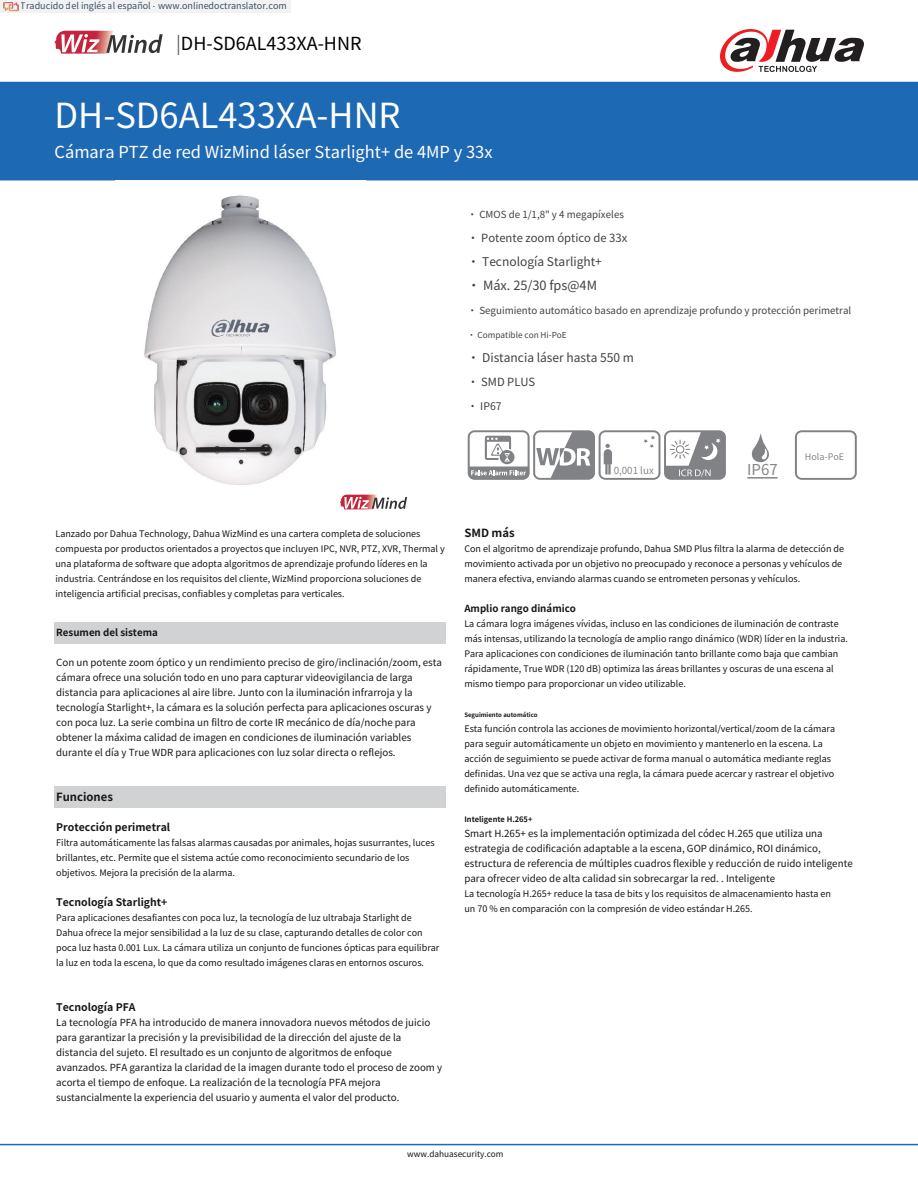
<style>
.page{position:relative;width:918px;height:1188px;background:#fff}
.page>*{position:absolute;margin:0;border:0;box-sizing:border-box;transform-origin:0 0}
.t1{font:34.5px "Noto Sans CJ Ksc";color:#fff}
.t2{font:18px "Noto Sans CJ Ksc";color:#030000}
.t3{font:16.5px "Noto Sans CJ Ksc";color:#fff}
.t4{font:15px "Noto Sans CJ Ksc";color:#868685}
.t5{font:12.75px "Noto Sans CJ Ksc";color:#454041}
.t6{font:12px "Noto Sans CJ Ksc";color:#454041}
.t7{font:11.25px "Noto Sans CJ Ksc";color:#454041}
.t8{font:700 11.25px "Noto Sans CJ Ksc";color:#171615}
.t9{font:700 10.5px "Noto Sans CJ Ksc";color:#171615}
.t10{font:10.5px "Noto Sans CJ Ksc";color:#454041}
.t11{font:9.75px/15px "Noto Sans CJ Ksc";color:#171615}
.t12{font:9.75px "Noto Sans CJ Ksc";color:#454041}
.t13{font:700 9.75px "Noto Sans CJ Ksc";color:#171615}
.t14{font:9.75px "Noto Sans CJ Ksc";color:#868685}
.t15{font:9px/15px "Noto Sans CJ Ksc";color:#171615}
.t16{font:9px "Noto Sans CJ Ksc";color:rgb(15 43 70/.8)}
.t17{font:9px "Noto Sans CJ Ksc";color:#868685}
.t18{font:8.25px "Noto Sans CJ Ksc";color:#171615}
.t19{font:8.25px "Noto Sans CJ Ksc";color:#454041}
.t20{font:700 7.5px "Noto Sans CJ Ksc";color:#171615}
.t21{font:700 6px "Noto Sans CJ Ksc";color:#171615}
.s1{color:#616060}
</style>
<div class="page">
<div style="left:0;top:81px;width:918px;height:100px;background:#1e69b4"></div>
<div style="left:54px;top:786px;width:391px;height:22px;background:#d1d2d4"></div>
<div style="left:54px;top:622px;width:391px;height:22px;background:#d1d2d4"></div>
<hr style="left:0;top:1144px;width:918px;height:1px;background:#1e69b4">
<svg style="left:720px;top:29px;width:144px;height:43px"></svg>
<img style="left:144px;top:195px;width:222px;height:300px">
<svg style="left:55px;top:31px;width:108px;height:23px"></svg>
<svg style="left:340px;top:495px;width:67px;height:14px"></svg>
<svg style="left:468px;top:430px;width:258px;height:50px"></svg>
<svg style="left:751px;top:433px;width:18px;height:29px"></svg>
<svg style="left:795px;top:430px;width:62px;height:50px"></svg>
<hr style="left:747px;top:477px;width:31px;height:2px;background:#868685">
<div style="left:0;top:0;width:291px;height:14px;background:#f2f2f2"></div>
<img style="left:4px;top:2px;width:15px;height:12px">
<p class="t16" style="left:21px;top:-1px;width:268px">Traducido del inglés al español - www.onlinedoctranslator.com</p>
<h2 class="t2" style="left:176px;top:29px;width:187px"><span class="s1">|</span>DH-SD6AL433XA-HNR</h2>
<h1 class="t1" style="left:55px;top:88px;width:348px">DH-SD6AL433XA-HNR</h1>
<h3 class="t3" style="left:55px;top:139px;width:440px">Cámara PTZ de red WizMind láser Starlight+ de 4MP y 33x</h3>
<p class="t12" style="left:467px;top:206px;width:158px">· CMOS de 1/1,8" y 4 megapíxeles</p>
<p class="t7" style="left:467px;top:229px;width:161px">· Potente zoom óptico de 33x</p>
<h3 class="t6" style="left:467px;top:252px;width:136px">· Tecnología Starlight+</h3>
<h3 class="t5" style="left:467px;top:275px;width:131px">· Máx. 25/30 fps@4M</h3>
<p class="t12" style="left:467px;top:302px;width:385px">· Seguimiento automático basado en aprendizaje profundo y protección perimetral</p>
<p class="t19" style="left:467px;top:328px;width:101px">· Compatible con Hi-PoE</p>
<h3 class="t6" style="left:467px;top:348px;width:168px">· Distancia láser hasta 550 m</h3>
<p class="t7" style="left:467px;top:373px;width:69px">· SMD PLUS</p>
<p class="t10" style="left:467px;top:397px;width:36px">· IP67</p>
<p class="t14" style="left:614px;top:463px;width:42px">0,001 lux</p>
<h3 class="t4" style="left:747px;top:457px;width:32px">IP67</h3>
<p class="t17" style="left:805px;top:450px;width:41px">Hola-PoE</p>
<p class="t15" style="left:55px;top:526px;width:391px">Lanzado por Dahua Technology, Dahua WizMind es una cartera completa de soluciones compuesta por productos orientados a proyectos que incluyen IPC, NVR, PTZ, XVR, Thermal y una plataforma de software que adopta algoritmos de aprendizaje profundo líderes en la industria. Centrándose en los requisitos del cliente, WizMind proporciona soluciones de inteligencia artificial precisas, confiables y completas para verticales.</p>
<p class="t8" style="left:464px;top:524px;width:52px">SMD más</p>
<p class="t15" style="left:464px;top:541px;width:381px">Con el algoritmo de aprendizaje profundo, Dahua SMD Plus filtra la alarma de detección de movimiento activada por un objetivo no preocupado y reconoce a personas y vehículos de manera efectiva, enviando alarmas cuando se entrometen personas y vehículos.</p>
<p class="t13" style="left:464px;top:601px;width:113px">Amplio rango dinámico</p>
<p class="t15" style="left:464px;top:616px;width:385px">La cámara logra imágenes vívidas, incluso en las condiciones de iluminación de contraste más intensas, utilizando la tecnología de amplio rango dinámico (WDR) líder en la industria.<br>Para aplicaciones con condiciones de iluminación tanto brillante como baja que cambian rápidamente, True WDR (120 dB) optimiza las áreas brillantes y oscuras de una escena al mismo tiempo para proporcionar un video utilizable.</p>
<p class="t13" style="left:56px;top:625px;width:103px">Resumen del sistema</p>
<p class="t11" style="left:56px;top:655px;width:387px">Con un potente zoom óptico y un rendimiento preciso de giro/inclinación/zoom, esta cámara ofrece una solución todo en uno para capturar videovigilancia de larga distancia para aplicaciones al aire libre. Junto con la iluminación infrarroja y la tecnología Starlight+, la cámara es la solución perfecta para aplicaciones oscuras y con poca luz. La serie combina un filtro de corte IR mecánico de día/noche para obtener la máxima calidad de imagen en condiciones de iluminación variables durante el día y True WDR para aplicaciones con luz solar directa o reflejos.</p>
<p class="t21" style="left:464px;top:710px;width:75px">Seguimiento automático</p>
<p class="t15" style="left:464px;top:721px;width:372px">Esta función controla las acciones de movimiento horizontal/vertical/zoom de la cámara para seguir automáticamente un objeto en movimiento y mantenerlo en la escena. La acción de seguimiento se puede activar de forma manual o automática mediante reglas definidas. Una vez que se activa una regla, la cámara puede acercar y rastrear el objetivo definido automáticamente.</p>
<p class="t8" style="left:56px;top:788px;width:58px">Funciones</p>
<p class="t9" style="left:56px;top:819px;width:115px">Protección perimetral</p>
<p class="t15" style="left:56px;top:835px;width:380px">Filtra automáticamente las falsas alarmas causadas por animales, hojas susurrantes, luces brillantes, etc. Permite que el sistema actúe como reconocimiento secundario de los objetivos. Mejora la precisión de la alarma.</p>
<p class="t9" style="left:56px;top:894px;width:113px">Tecnología Starlight+</p>
<p class="t15" style="left:56px;top:910px;width:385px">Para aplicaciones desafiantes con poca luz, la tecnología de luz ultrabaja Starlight de Dahua ofrece la mejor sensibilidad a la luz de su clase, capturando detalles de color con poca luz hasta 0.001 Lux. La cámara utiliza un conjunto de funciones ópticas para equilibrar la luz en toda la escena, lo que da como resultado imágenes claras en entornos oscuros.</p>
<p class="t9" style="left:56px;top:999px;width:81px">Tecnología PFA</p>
<p class="t11" style="left:56px;top:1015px;width:388px">La tecnología PFA ha introducido de manera innovadora nuevos métodos de juicio para garantizar la precisión y la previsibilidad de la dirección del ajuste de la distancia del sujeto. El resultado es un conjunto de algoritmos de enfoque avanzados. PFA garantiza la claridad de la imagen durante todo el proceso de zoom y acorta el tiempo de enfoque. La realización de la tecnología PFA mejora sustancialmente la experiencia del usuario y aumenta el valor del producto.</p>
<p class="t20" style="left:464px;top:813px;width:70px">Inteligente H.265+</p>
<p class="t11" style="left:464px;top:825px;width:390px">Smart H.265+ es la implementación optimizada del códec H.265 que utiliza una estrategia de codificación adaptable a la escena, GOP dinámico, ROI dinámico, estructura de referencia de múltiples cuadros flexible y reducción de ruido inteligente para ofrecer video de alta calidad sin sobrecargar la red. . Inteligente</p>
<p class="t15" style="left:464px;top:886px;width:368px">La tecnología H.265+ reduce la tasa de bits y los requisitos de almacenamiento hasta en un 70 % en comparación con la compresión de video estándar H.265.</p>
<p class="t18" style="left:407px;top:1148px;width:98px">www.dahuasecurity.com</p>
</div>
